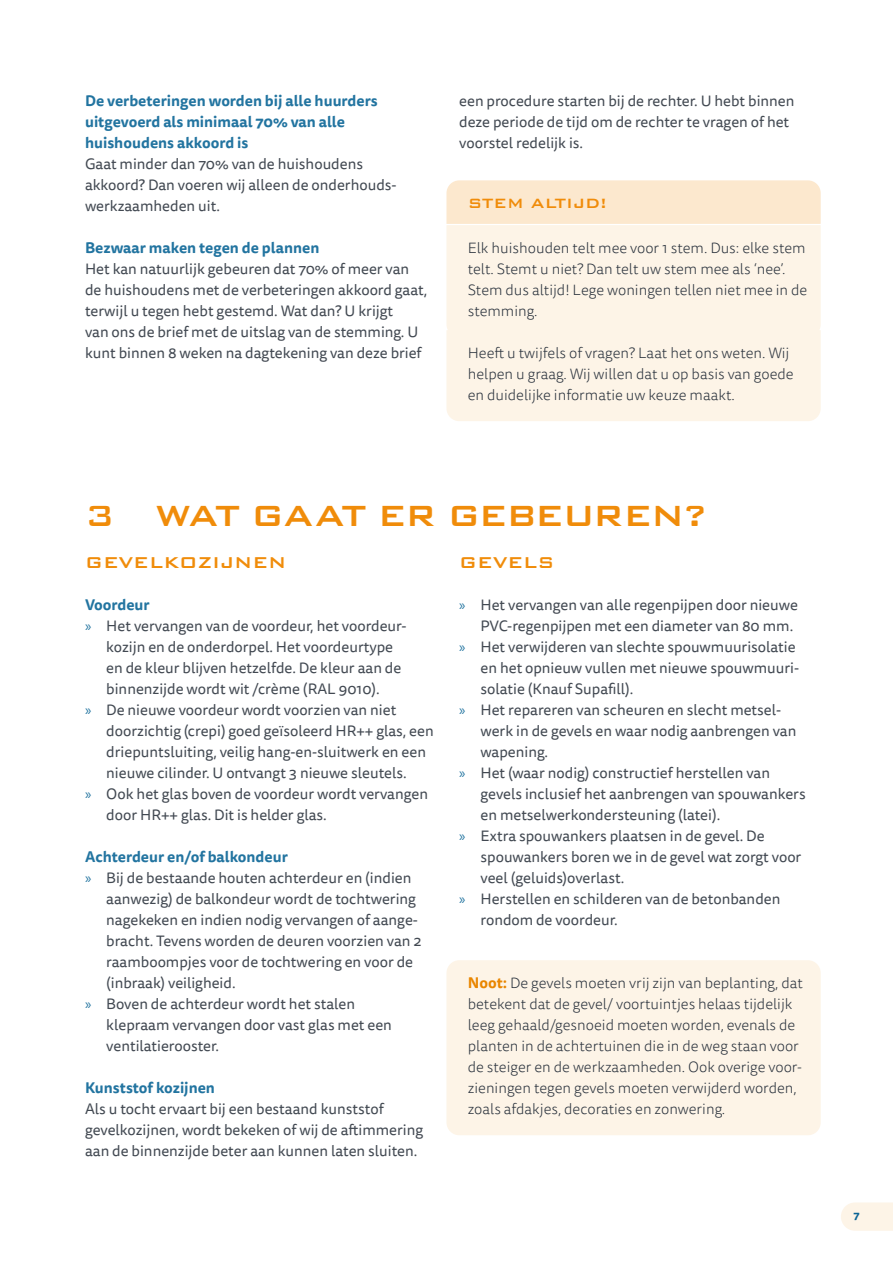
<style>
.page{position:relative;width:893px;height:1263px;background:#fff}
.page>*{position:absolute;margin:0;border:0;box-sizing:border-box;transform-origin:0 0}
.H1-26_26{font:500 39px "Bank Gothic BT";letter-spacing:-.045em;color:#f08c0a}
.H2-14_14_-_2col{font:500 21px "Bank Gothic BT";color:#f08c0a}
.Kaderkop{font:500 18px "Bank Gothic BT";color:#f08c0a}
.Broodtekst-10_13_-_2col{font:15px/21px "Tisa Sans Pro";color:#424952}
.Kadertekst_afgerond{font:300 15px/21px "Tisa Sans Pro";color:#2d353f}
.Kadertekst{font:300 15px/21px "Tisa Sans Pro";color:#2d353f}
.H3-10_12_-_2col{font:700 15px/21px "Tisa Sans Pro";color:#2274a0}
.t1{font:700 11.25px "Tisa Sans Pro";color:#0a6496}
.s1{font-family:"Myriad Pro";color:#2274a0}
.s2{font-weight:700;color:#e98600}
</style>
<div class="page">
<svg style="left:446px;top:180px;width:375px;height:241px;background:#fcf1e2"></svg>
<div style="left:446px;top:960px;width:375px;height:175px;background:#fdf4e7;border-radius:13px"></div>
<svg style="left:841px;top:1202px;width:52px;height:29px;background:#fdf4e8"></svg>
<p class="H3-10_12_-_2col" style="left:85px;top:90px;width:294px">De verbeteringen worden bij alle huurders uitgevoerd als minimaal 70% van alle huishoudens akkoord is</p>
<p class="Broodtekst-10_13_-_2col" style="left:85px;top:154px;width:313px">Gaat minder dan 70% van de huishoudens akkoord? Dan voeren wij alleen de onderhouds&shy;werkzaamheden uit.</p>
<p class="H3-10_12_-_2col" style="left:85px;top:237px;width:236px">Bezwaar maken tegen de plannen</p>
<p class="Broodtekst-10_13_-_2col" style="left:85px;top:259px;width:344px">Het kan natuurlijk gebeuren dat 70% of meer van de huishoudens met de verbeteringen akkoord gaat, terwijl u tegen hebt gestemd. Wat dan? U krijgt<br>van ons de brief met de uitslag van de stemming. U kunt binnen 8 weken na dagtekening van deze brief</p>
<p class="Broodtekst-10_13_-_2col" style="left:459px;top:91px;width:337px">een procedure starten bij de rechter. U hebt binnen deze periode de tijd om de rechter te vragen of het voorstel redelijk is.</p>
<p class="Kaderkop" style="left:468px;top:193px;width:141px">STEM ALTIJD!</p>
<p class="Kadertekst" style="left:468px;top:238px;width:341px">Elk huishouden telt mee voor 1 stem. Dus: elke stem telt. Stemt u niet? Dan telt uw stem mee als ‘nee’.<br>Stem dus altijd! Lege woningen tellen niet mee in de stemming.</p>
<p class="Kadertekst" style="left:468px;top:343px;width:327px">Heeft u twijfels of vragen? Laat het ons weten. Wij helpen u graag. Wij willen dat u op basis van goede en duidelijke informatie uw keuze maakt.</p>
<p class="H1-26_26" style="left:85px;top:494px;width:625px">3 WAT GAAT ER GEBEUREN?</p>
<p class="H2-14_14_-_2col" style="left:85px;top:551px;width:203px">GEVELKOZIJNEN</p>
<p class="H3-10_12_-_2col" style="left:85px;top:594px;width:66px">Voordeur</p>
<p class="Broodtekst-10_13_-_2col" style="left:106px;top:616px;width:302px;text-indent:-21px"><span class="s1">»</span> Het vervangen van de voordeur, het voordeur&shy;kozijn en de onderdorpel. Het voordeurtype en de kleur blijven hetzelfde. De kleur aan de binnenzijde wordt wit /crème (RAL 9010).</p>
<p class="Broodtekst-10_13_-_2col" style="left:106px;top:700px;width:329px;text-indent:-21px"><span class="s1">»</span> De nieuwe voordeur wordt voorzien van niet doorzichtig (crepi) goed geïsoleerd HR++ glas, een driepuntsluiting, veilig hang-en-sluitwerk en een nieuwe cilinder. U ontvangt 3 nieuwe sleutels.</p>
<p class="Broodtekst-10_13_-_2col" style="left:106px;top:784px;width:323px;text-indent:-21px"><span class="s1">»</span> Ook het glas boven de voordeur wordt vervangen door HR++ glas. Dit is helder glas.</p>
<p class="H3-10_12_-_2col" style="left:85px;top:846px;width:204px">Achterdeur en/of balkondeur</p>
<p class="Broodtekst-10_13_-_2col" style="left:106px;top:868px;width:317px;text-indent:-21px"><span class="s1">»</span> Bij de bestaande houten achterdeur en (indien aanwezig) de balkondeur wordt de tochtwering nagekeken en indien nodig vervangen of aange&shy;bracht. Tevens worden de deuren voorzien van 2 raamboompjes voor de tochtwering en voor de (inbraak) veiligheid.</p>
<p class="Broodtekst-10_13_-_2col" style="left:106px;top:994px;width:287px;text-indent:-21px"><span class="s1">»</span> Boven de achterdeur wordt het stalen klepraam vervangen door vast glas met een ventilatierooster.</p>
<p class="H3-10_12_-_2col" style="left:85px;top:1077px;width:131px">Kunststof kozijnen</p>
<p class="Broodtekst-10_13_-_2col" style="left:85px;top:1099px;width:340px">Als u tocht ervaart bij een bestaand kunststof gevelkozijnen, wordt bekeken of wij de aftimmering aan de binnenzijde beter aan kunnen laten sluiten.</p>
<p class="H2-14_14_-_2col" style="left:459px;top:551px;width:97px">GEVELS</p>
<p class="Broodtekst-10_13_-_2col" style="left:480px;top:595px;width:319px;text-indent:-21px"><span class="s1">»</span> Het vervangen van alle regenpijpen door nieuwe<br>PVC-regenpijpen met een diameter van 80 mm.</p>
<p class="Broodtekst-10_13_-_2col" style="left:480px;top:637px;width:320px;text-indent:-21px"><span class="s1">»</span> Het verwijderen van slechte spouwmuurisolatie en het opnieuw vullen met nieuwe spouwmuuri&shy;solatie (Knauf Supafill).</p>
<p class="Broodtekst-10_13_-_2col" style="left:480px;top:700px;width:317px;text-indent:-21px"><span class="s1">»</span> Het repareren van scheuren en slecht metsel&shy;werk in de gevels en waar nodig aanbrengen van wapening.</p>
<p class="Broodtekst-10_13_-_2col" style="left:480px;top:763px;width:327px;text-indent:-21px"><span class="s1">»</span> Het (waar nodig) constructief herstellen van gevels inclusief het aanbrengen van spouwankers en metselwerkondersteuning (latei).</p>
<p class="Broodtekst-10_13_-_2col" style="left:480px;top:826px;width:322px;text-indent:-21px"><span class="s1">»</span> Extra spouwankers plaatsen in de gevel. De spouwankers boren we in de gevel wat zorgt voor veel (geluids)overlast.</p>
<p class="Broodtekst-10_13_-_2col" style="left:480px;top:889px;width:301px;text-indent:-21px"><span class="s1">»</span> Herstellen en schilderen van de betonbanden rondom de voordeur.</p>
<p class="Kadertekst_afgerond" style="left:468px;top:973px;width:337px"><span class="s2">Noot:</span> De gevels moeten vrij zijn van beplanting, dat betekent dat de gevel/ voortuintjes helaas tijdelijk leeg gehaald/gesnoeid moeten worden, evenals de planten in de achtertuinen die in de weg staan voor de steiger en de werkzaamheden. Ook overige voor&shy;zieningen tegen gevels moeten verwijderd worden, zoals afdakjes, decoraties en zonwering.</p>
<p class="t1" style="left:854px;top:1207px;width:8px">7</p>
</div>
